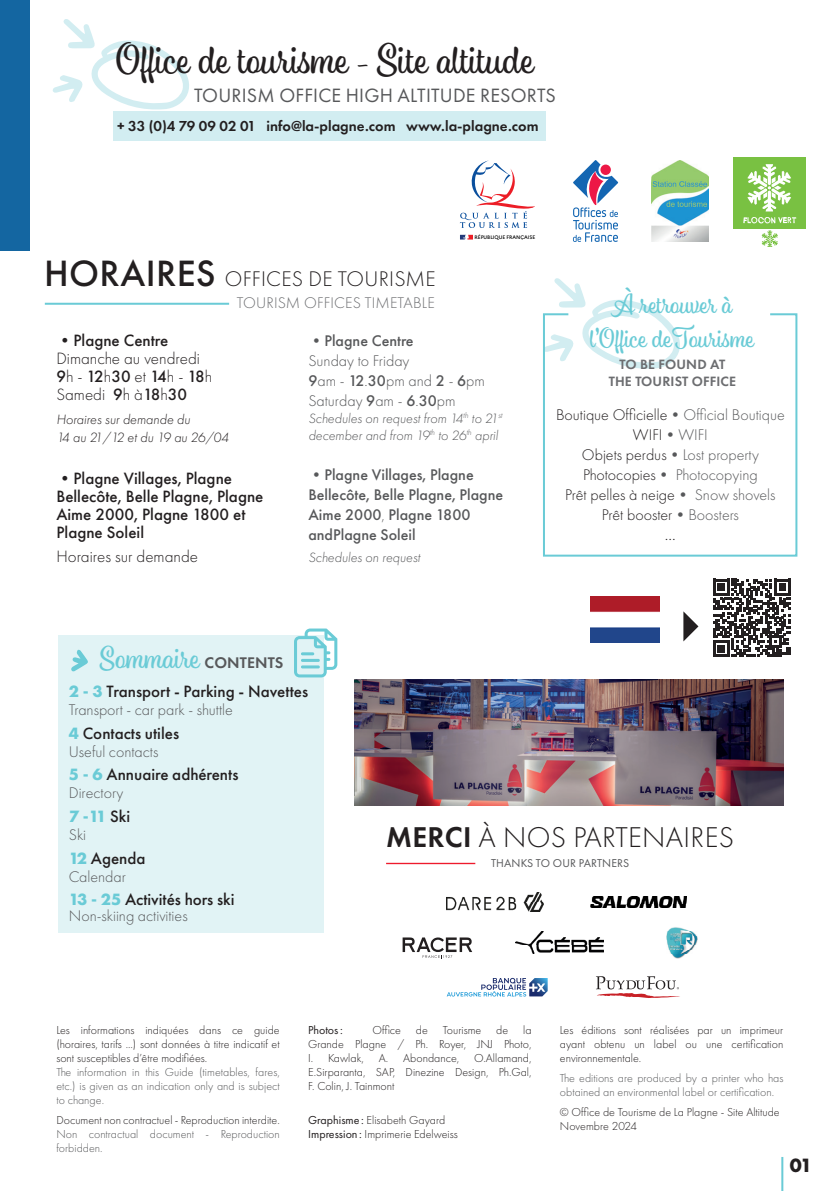
<style>
.page{position:relative;width:840px;height:1191px;background:#fff}
.page>*{position:absolute;margin:0;border:0;box-sizing:border-box;transform-origin:0 0}
.Evénement_du_jour{font:40.6px "Eds Market Upright Script";color:#231f20}
.t1{font:30px "Eds Market Upright Script";color:#6acbd6}
.t2{font:300 29.8px "Futura PT";letter-spacing:.01em;color:#231f20}
.t3{font:26px "Eds Market Upright Script";color:#6acbd6}
.t4{font:300 22px "Futura PT";letter-spacing:.01em;color:#231f20}
.t5{font:20px "Futura PT";letter-spacing:.01em;color:#57585a}
.t6{font:700 20px "Futura PT";color:#231f20}
.t7{font:300 18px "Futura PT";color:#231f20}
.t8{font:500 17px/18px "Futura PT";color:#231f20}
.t9{font:300 17px "Futura PT";color:#231f20}
.t10{font:700 17px "Futura PT";color:#6acbd6}
.t11{font:300 16px "Futura PT";color:#57585a}
.t12{font:500 16px/20px "Futura PT";color:#57585a}
.t13{font:300 16px "Futura PT";color:#231f20}
.t14{font:300 16px "Futura PT";letter-spacing:.01em;color:#6c6d70}
.t15{font:600 15px "Futura PT";color:#231f20}
.t16{font:italic 300 14px/17px "Futura PT";color:#57585a}
.t17{font:600 14px "Futura PT";letter-spacing:.01em;color:#6c6d70}
.t18{font:italic 300 14px "Futura PT";letter-spacing:-.02em;color:#231f20}
.t19{font:italic 300 14px "Futura PT";color:#231f20}
.t20{font:300 12px/14px "Futura PT";color:#231f20;text-align:justify}
.t21{font:300 12px/14px "Futura PT";color:#57585a}
.t22{font:12px "Futura PT";color:#231f20}
.t23{font:11.8px "Futura PT";letter-spacing:.01em;color:#57585a}
.t24{font:500 5px "Marianne";letter-spacing:-.01em;color:#000001}
.s1{font-size:20px}
.s2{font-weight:500;font-size:38px}
.s3{font-weight:300}
.s4{font-weight:500}
.s5{color:#57585a}
.s6{color:#231f20}
.s7{font-family:"Futura PT";font-weight:600;font-size:16px;color:#57585a}
.s8{font-weight:700;color:#6acbd6}
.s9{font-weight:500;color:#231f20}
.s10{font-weight:600}
.s11{font-weight:400}
</style>
<div class="page">
<hr style="left:780px;top:1157px;width:2px;height:34px;background:#6acbd6">
<div style="left:58px;top:635px;width:265px;height:297px;background:#e1f3f5"></div>
<svg style="left:554px;top:278px;width:104px;height:34px"></svg>
<svg style="left:543px;top:312px;width:255px;height:245px"></svg>
<div style="left:0;top:0;width:29px;height:251px;background:#1466a1"></div>
<svg style="left:294px;top:628px;width:43px;height:49px"></svg>
<svg style="left:71px;top:649px;width:17px;height:23px"></svg>
<img style="left:590px;top:597px;width:69px;height:46px">
<svg style="left:683px;top:611px;width:15px;height:30px"></svg>
<svg style="left:713px;top:579px;width:77px;height:78px"></svg>
<div style="left:114px;top:111px;width:431px;height:29px;background:#d2edf1"></div>
<hr style="left:45px;top:303px;width:184px;height:2px;background:#6acbd6">
<svg style="left:53px;top:19px;width:136px;height:91px"></svg>
<img style="left:354px;top:679px;width:428px;height:126px">
<svg style="left:460px;top:160px;width:74px;height:68px"></svg>
<svg style="left:460px;top:235px;width:12px;height:4px"></svg>
<svg style="left:572px;top:160px;width:46px;height:82px"></svg>
<div style="left:600px;top:165px;width:10px;height:10px;background:#ed1846;border-radius:50%"></div>
<img style="left:651px;top:160px;width:57px;height:82px">
<hr style="left:386px;top:862px;width:89px;height:2px;background:#ee1b2d">
<img style="left:666px;top:927px;width:31px;height:31px">
<img style="left:590px;top:896px;width:95px;height:11px">
<svg style="left:402px;top:937px;width:70px;height:21px"></svg>
<svg style="left:596px;top:976px;width:84px;height:22px"></svg>
<svg style="left:447px;top:978px;width:100px;height:18px"></svg>
<img style="left:446px;top:892px;width:97px;height:19px">
<img style="left:515px;top:931px;width:87px;height:22px">
<div style="left:733px;top:157px;width:72px;height:72px;background:#79c142"></div>
<svg style="left:747px;top:164px;width:43px;height:47px"></svg>
<svg style="left:743px;top:217px;width:52px;height:7px"></svg>
<svg style="left:761px;top:230px;width:16px;height:16px"></svg>
<p class="Evénement_du_jour" style="left:116px;top:36px;width:418px">Office de tourisme <span class="s1">-</span> Site altitude</p>
<p class="t5" style="left:194px;top:84px;width:363px">TOURISM OFFICE HIGH ALTITUDE RESORTS</p>
<p class="t15" style="left:117px;top:117px;width:423px">+ 33 (0)4 79 09 02 01 info@la-plagne.com www.la-plagne.com</p>
<p class="t4" style="left:44px;top:266px;width:393px"><span class="s2">HORAIRES</span> OFFICES DE TOURISME</p>
<p class="t14" style="left:236px;top:294px;width:199px">TOURISM OFFICES TIMETABLE</p>
<p class="t24" style="left:474px;top:233px;width:62px">RÉPUBLIQUE FRANÇAISE</p>
<p class="t8" style="left:56px;top:332px;width:113px"><span class="s3">•</span>Plagne Centre</p>
<p class="t9" style="left:56px;top:349px;width:145px">Dimanche au vendredi</p>
<p class="t8" style="left:56px;top:368px;width:157px">9<span class="s3">h -</span> 12<span class="s3">h</span>30 <span class="s3">et</span> 14<span class="s3">h -</span> 18<span class="s3">h</span></p>
<p class="t9" style="left:56px;top:385px;width:132px">Samedi <span class="s4">9</span>h à<span class="s4">18</span>h<span class="s4">30</span></p>
<p class="t19" style="left:56px;top:411px;width:135px">Horaires sur demande du</p>
<p class="t18" style="left:56px;top:429px;width:174px">14 au 21/12 et du 19 au 26/04</p>
<p class="t8" style="left:56px;top:469px;width:208px">•Plagne Villages, Plagne<br>Bellecôte, Belle Plagne, Plagne<br>Aime 2000, Plagne 1800 et<br>Plagne Soleil</p>
<p class="t9" style="left:56px;top:546px;width:143px">Horaires sur demande</p>
<p class="t12" style="left:308px;top:330px;width:107px"><span class="s3">•</span>Plagne Centre</p>
<p class="t11" style="left:308px;top:351px;width:103px">Sunday to Friday</p>
<p class="t11" style="left:308px;top:371px;width:178px"><span class="s4">9</span>am - <span class="s4">12</span>.<span class="s4">30</span>pm and <span class="s4">2</span> - <span class="s4">6</span>pm</p>
<p class="t11" style="left:308px;top:391px;width:149px">Saturday <span class="s4">9</span>am - <span class="s4">6</span>.<span class="s4">30</span>pm</p>
<p class="t16" style="left:308px;top:410px;width:195px">Schedules on request from 14<sup>th</sup> to 21<sup>st </sup>december and from 19<sup>th</sup> to 26<sup>th</sup> april</p>
<p class="t12" style="left:308px;top:464px;width:196px"><span class="s3">•</span>Plagne Villages, Plagne<br>Bellecôte, Belle Plagne, Plagne<br>Aime 2000<span class="s3">,</span> Plagne 1800 andPlagne Soleil</p>
<p class="t16" style="left:308px;top:549px;width:113px">Schedules on request</p>
<p class="t3" style="left:612px;top:289px;width:121px">À retrouver à</p>
<p class="t3" style="left:590px;top:322px;width:165px">l’Office deTourisme</p>
<p class="t17" style="left:619px;top:356px;width:107px">TO BE FOUND AT</p>
<p class="t17" style="left:608px;top:373px;width:129px">THE TOURIST OFFICE</p>
<p class="t13" style="left:555px;top:405px;width:230px">Boutique Officielle<span class="s5">•Official Boutique</span></p>
<p class="t11" style="left:632px;top:425px;width:76px"><span class="s6">WIFI</span>•WIFI</p>
<p class="t11" style="left:581px;top:445px;width:178px"><span class="s6">Objets perdus</span>•Lost property</p>
<p class="t11" style="left:582px;top:465px;width:176px"><span class="s6">Photocopies</span>• Photocopying</p>
<p class="t13" style="left:565px;top:485px;width:212px">Prêt pelles à neige<span class="s5">• Snow shovels</span></p>
<p class="t13" style="left:601px;top:505px;width:138px">Prêt booster<span class="s5">•Boosters</span></p>
<p class="t7" style="left:664px;top:523px;width:12px">...</p>
<p class="t1" style="left:100px;top:639px;width:185px">Sommaire <span class="s7">CONTENTS</span></p>
<p class="t8" style="left:69px;top:682px;width:241px"><span class="s8">2 - 3</span> Transport - Parking - Navettes</p>
<p class="t11" style="left:69px;top:700px;width:165px">Transport - car park - shuttle</p>
<p class="t8" style="left:69px;top:724px;width:112px"><span class="s8">4</span> Contacts utiles</p>
<p class="t11" style="left:69px;top:742px;width:91px">Useful contacts</p>
<p class="t8" style="left:69px;top:765px;width:171px"><span class="s8">5 - 6</span> Annuaire adhérents</p>
<p class="t11" style="left:69px;top:784px;width:56px">Directory</p>
<p class="t10" style="left:69px;top:805px;width:63px">7 -11 <span class="s9">Ski</span></p>
<p class="t11" style="left:69px;top:825px;width:19px">Ski</p>
<p class="t8" style="left:69px;top:849px;width:78px"><span class="s8">12</span> Agenda</p>
<p class="t11" style="left:69px;top:867px;width:59px">Calendar</p>
<p class="t8" style="left:69px;top:890px;width:167px"><span class="s8">13 - 25</span> Activités hors ski</p>
<p class="t11" style="left:69px;top:907px;width:120px">Non-skiing activities</p>
<p class="t2" style="left:386px;top:820px;width:349px"><span class="s10">MERCI</span> À NOS PARTENAIRES</p>
<p class="t23" style="left:491px;top:856px;width:140px">THANKS TO OUR PARTNERS</p>
<p class="t20" style="left:56px;top:1023px;width:225px">Les informations indiquées dans ce guide (horaires, tarifs ...) sont données à titre indicatif et sont susceptibles d’être modifiées.</p>
<p class="t21" style="left:56px;top:1065px;width:225px;text-align:justify">The information in this Guide (timetables, fares, etc.) is given as an indication only and is subject to change.</p>
<p class="t20" style="left:56px;top:1113px;width:225px">Document non contractuel - Reproduction interdite.</p>
<p class="t21" style="left:56px;top:1127px;width:225px">Non contractual document - Reproduction forbidden.</p>
<p class="t20" style="left:308px;top:1023px;width:225px;text-indent:64px">Office de Tourisme de la Grande Plagne / Ph. Royer, JNJ Photo, I. Kawlak, A. Abondance, O.Allamand, E.Sirparanta, SAP, Dinezine Design, Ph.Gal, F. Colin, J. Tainmont</p>
<p class="t20" style="left:308px;top:1113px;width:139px"><span class="s11">Graphisme :</span> Elisabeth Gayard</p>
<p class="t20" style="left:308px;top:1127px;width:151px"><span class="s11">Impression :</span> Imprimerie Edelweiss</p>
<p class="t22" style="left:308px;top:1023px;width:36px">Photos:</p>
<p class="t20" style="left:559px;top:1023px;width:225px">Les éditions sont réalisées par un imprimeur ayant obtenu un label ou une certification environnementale.</p>
<p class="t21" style="left:559px;top:1071px;width:225px">The editions are produced by a printer who has obtained an environmental label or certification.</p>
<p class="t20" style="left:559px;top:1104px;width:221px">© Office de Tourisme de La Plagne - Site Altitude<br>Novembre 2024</p>
<p class="t6" style="left:789px;top:1152px;width:24px">01</p>
</div>
